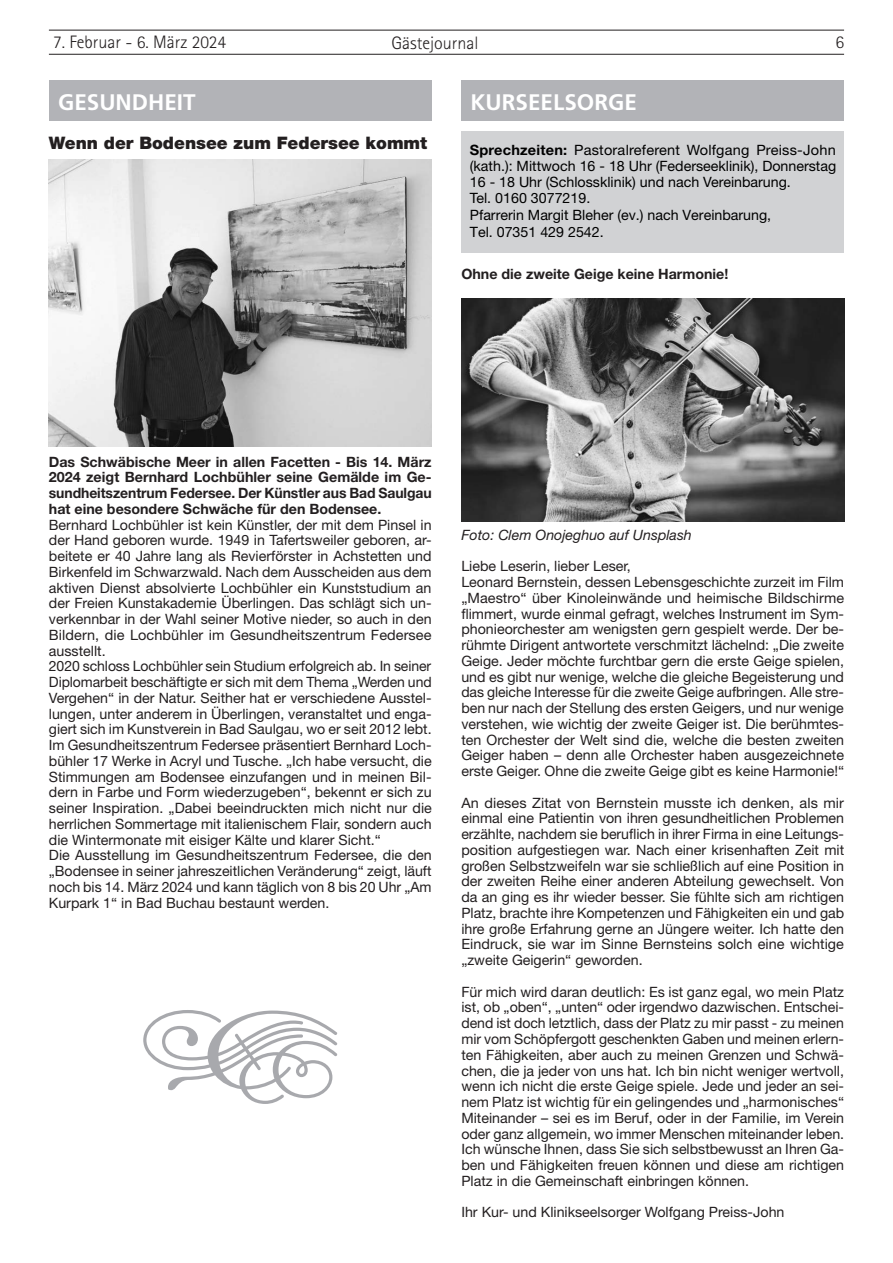
<style>
.page{position:relative;width:893px;height:1263px;background:#fff}
.page>*{position:absolute;margin:0;border:0;box-sizing:border-box;transform-origin:0 0}
.t1{font:700 22.5px "Frutiger LT Std";color:#fff}
.t2{font:300 18px "Rotis Sans Serif Std";color:#231f20}
.t3{font:900 17.25px "Helvetica Neue LT Std";color:#231f20}
.t4{font:14.25px/15.8px "Helvetica Neue LT Std";color:#231f20}
.t5{font:14.25px/15.8px "Helvetica Neue LT Std";color:#000}
.t6{font:700 14.25px/15.8px "Helvetica Neue LT Std";color:#231f20;text-align:justify}
.t7{font:italic 14.25px "Helvetica Neue LT Std";color:#231f20}
.s1{font-weight:700}
</style>
<div class="page">
<hr style="left:49px;top:30px;width:795px;height:1px;background:#231f20">
<hr style="left:49px;top:54px;width:795px;height:1px;background:#231f20">
<div style="left:49px;top:80px;width:383px;height:41px;background:#b2b3b7"></div>
<img style="left:49px;top:159px;width:383px;height:287px">
<div style="left:461px;top:80px;width:383px;height:41px;background:#b2b3b7"></div>
<div style="left:461px;top:131px;width:383px;height:121px;background:#d1d2d4"></div>
<img style="left:461px;top:299px;width:383px;height:223px">
<svg style="left:143px;top:1010px;width:195px;height:94px"></svg>
<p class="t2" style="left:53px;top:31px;width:174px">7. Februar - 6. März 2024</p>
<p class="t2" style="left:391px;top:33px;width:88px">Gästejournal</p>
<p class="t2" style="left:835px;top:31px;width:10px">6</p>
<h1 class="t1" style="left:58px;top:89px;width:139px">GESUNDHEIT</h1>
<p class="t3" style="left:49px;top:132px;width:380px">Wenn der Bodensee zum Federsee kommt</p>
<h1 class="t1" style="left:471px;top:89px;width:168px">KURSEELSORGE</h1>
<p class="t5" style="left:470px;top:142px;width:368px"><span class="s1">Sprechzeiten:</span> Pastoralreferent Wolfgang Preiss-John (kath.): Mittwoch 16 - 18 Uhr (Federseeklinik), Donnerstag 16 - 18 Uhr (Schlossklinik) und nach Vereinbarung.<br>Tel. 0160 3077219.</p>
<p class="t5" style="left:470px;top:206px;width:303px;line-height:17.1px">Pfarrerin Margit Bleher (ev.) nach Vereinbarung,<br>Tel. 07351 429 2542.</p>
<p class="t6" style="left:461px;top:266px;width:268px">Ohne die zweite Geige keine Harmonie!</p>
<p class="t6" style="left:49px;top:453px;width:384px">Das Schwäbische Meer in allen Facetten - Bis 14. März 2024 zeigt Bernhard Lochbühler seine Gemälde im Ge&shy;sundheitszentrum Federsee. Der Künstler aus Bad Saulgau hat eine besondere Schwäche für den Bodensee.</p>
<p class="t4" style="left:49px;top:516px;width:384px">Bernhard Lochbühler ist kein Künstler, der mit dem Pinsel in der Hand geboren wurde. 1949 in Tafertsweiler geboren, ar&shy;beitete er 40 Jahre lang als Revierförster in Achstetten und Birkenfeld im Schwarzwald. Nach dem Ausscheiden aus dem aktiven Dienst absolvierte Lochbühler ein Kunststudium an der Freien Kunstakademie Überlingen. Das schlägt sich un&shy;verkennbar in der Wahl seiner Motive nieder, so auch in den Bildern, die Lochbühler im Gesundheitszentrum Federsee ausstellt.<br>2020 schloss Lochbühler sein Studium erfolgreich ab. In seiner Diplomarbeit beschäftigte er sich mit dem Thema „Werden und Vergehen“ in der Natur. Seither hat er verschiedene Ausstel&shy;lungen, unter anderem in Überlingen, veranstaltet und enga&shy;giert sich im Kunstverein in Bad Saulgau, wo er seit 2012 lebt.<br>Im Gesundheitszentrum Federsee präsentiert Bernhard Loch&shy;bühler 17 Werke in Acryl und Tusche. „Ich habe versucht, die Stimmungen am Bodensee einzufangen und in meinen Bil&shy;dern in Farbe und Form wiederzugeben“, bekennt er sich zu seiner Inspiration. „Dabei beeindruckten mich nicht nur die herrlichen Sommertage mit italienischem Flair, sondern auch die Wintermonate mit eisiger Kälte und klarer Sicht.“<br>Die Ausstellung im Gesundheitszentrum Federsee, die den „Bodensee in seiner jahreszeitlichen Veränderung“ zeigt, läuft noch bis 14. März 2024 und kann täglich von 8 bis 20 Uhr „Am Kurpark 1“ in Bad Buchau bestaunt werden.</p>
<p class="t7" style="left:461px;top:526px;width:232px">Foto: Clem Onojeghuo auf Unsplash</p>
<p class="t4" style="left:461px;top:558px;width:384px">Liebe Leserin, lieber Leser,<br>Leonard Bernstein, dessen Lebensgeschichte zurzeit im Film „Maestro“ über Kinoleinwände und heimische Bildschirme flimmert, wurde einmal gefragt, welches Instrument im Sym&shy;phonieorchester am wenigsten gern gespielt werde. Der be&shy;rühmte Dirigent antwortete verschmitzt lächelnd: „Die zweite Geige. Jeder möchte furchtbar gern die erste Geige spielen, und es gibt nur wenige, welche die gleiche Begeisterung und das gleiche Interesse für die zweite Geige aufbringen. Alle stre&shy;ben nur nach der Stellung des ersten Geigers, und nur wenige verstehen, wie wichtig der zweite Geiger ist. Die berühmtes&shy;ten Orchester der Welt sind die, welche die besten zweiten Geiger haben – denn alle Orchester haben ausgezeichnete erste Geiger. Ohne die zweite Geige gibt es keine Harmonie!“</p>
<p class="t4" style="left:461px;top:794px;width:384px;text-align:justify">An dieses Zitat von Bernstein musste ich denken, als mir einmal eine Patientin von ihren gesundheitlichen Problemen erzählte, nachdem sie beruflich in ihrer Firma in eine Leitungs&shy;position aufgestiegen war. Nach einer krisenhaften Zeit mit großen Selbstzweifeln war sie schließlich auf eine Position in der zweiten Reihe einer anderen Abteilung gewechselt. Von da an ging es ihr wieder besser. Sie fühlte sich am richtigen Platz, brachte ihre Kompetenzen und Fähigkeiten ein und gab ihre große Erfahrung gerne an Jüngere weiter. Ich hatte den Eindruck, sie war im Sinne Bernsteins solch eine wichtige „zweite Geigerin“ geworden.</p>
<p class="t4" style="left:461px;top:983px;width:384px;text-align:justify">Für mich wird daran deutlich: Es ist ganz egal, wo mein Platz ist, ob „oben“, „unten“ oder irgendwo dazwischen. Entschei&shy;dend ist doch letztlich, dass der Platz zu mir passt - zu meinen mir vom Schöpfergott geschenkten Gaben und meinen erlern&shy;ten Fähigkeiten, aber auch zu meinen Grenzen und Schwä&shy;chen, die ja jeder von uns hat. Ich bin nicht weniger wertvoll, wenn ich nicht die erste Geige spiele. Jede und jeder an sei&shy;nem Platz ist wichtig für ein gelingendes und „harmonisches“ Miteinander – sei es im Beruf, oder in der Familie, im Verein oder ganz allgemein, wo immer Menschen miteinander leben.<br>Ich wünsche Ihnen, dass Sie sich selbstbewusst an Ihren Ga&shy;ben und Fähigkeiten freuen können und diese am richtigen Platz in die Gemeinschaft einbringen können.</p>
<p class="t4" style="left:461px;top:1204px;width:325px">Ihr Kur- und Klinikseelsorger Wolfgang Preiss-John</p>
</div>
